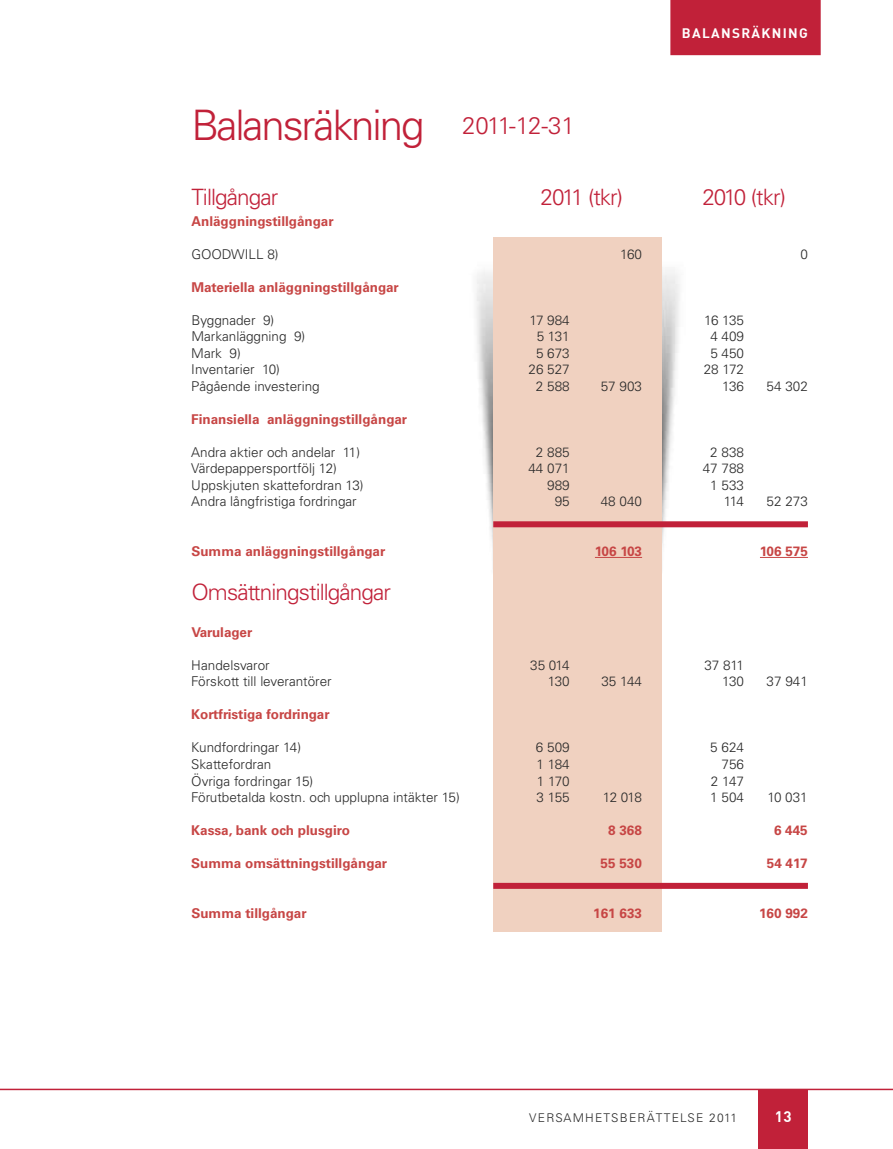
<style>
.page{position:relative;width:893px;height:1149px;background:#fff}
.page>*{position:absolute;margin:0;border:0;box-sizing:border-box;transform-origin:0 0}
.t1{font:300 42px "Univers";letter-spacing:-.05em;color:#c12139}
.t2{font:300 22.5px "Univers";letter-spacing:-.04em;color:#c12139}
.t3{font:700 15px "DIN";color:#fff}
.t4{font:300 13.5px "Univers";color:#292929}
.t5{font:700 13.5px "Univers";color:#c74645}
.t6{font:700 13.5px "DIN";letter-spacing:.1em;color:#fff}
.t7{font:300 12px "Univers";letter-spacing:.1em;color:#292929}
.s1{font-size:24px}
</style>
<div class="page">
<hr style="left:0;top:1088px;width:893px;height:1px;background:#c12139">
<div style="left:758px;top:1089px;width:50px;height:59px;background:#c12139"></div>
<img style="left:476px;top:271px;width:17px;height:289px">
<img style="left:662px;top:269px;width:24px;height:277px">
<div style="left:493px;top:237px;width:169px;height:692px;background:#f0d1c0"></div>
<div style="left:493px;top:521px;width:315px;height:6px;background:#c12139"></div>
<hr style="left:595px;top:557px;width:47px;height:1px;background:#c74645">
<hr style="left:760px;top:557px;width:48px;height:1px;background:#c74645">
<div style="left:493px;top:882px;width:315px;height:6px;background:#c12139"></div>
<div style="left:670px;top:0;width:151px;height:55px;background:#c12139"></div>
<h1 class="t1" style="left:191px;top:99px;width:385px">Balansräkning <span class="s1">2011-12-31</span></h1>
<p class="t6" style="left:682px;top:24px;width:128px">BALANSRÄKNING</p>
<h2 class="t2" style="left:191px;top:183px;width:88px">Tillgångar</h2>
<h2 class="t2" style="left:540px;top:183px;width:84px">2011 (tkr)</h2>
<h2 class="t2" style="left:702px;top:183px;width:85px">2010 (tkr)</h2>
<p class="t5" style="left:191px;top:213px;width:144px">Anläggningstillgångar</p>
<p class="t4" style="left:191px;top:246px;width:89px">GOODWILL 8)</p>
<p class="t4" style="left:620px;top:246px;width:23px">160</p>
<p class="t4" style="left:800px;top:246px;width:9px">0</p>
<p class="t5" style="left:191px;top:279px;width:209px">Materiella anläggningstillgångar</p>
<p class="t4" style="left:191px;top:312px;width:85px">Byggnader 9)</p>
<p class="t4" style="left:529px;top:312px;width:42px">17 984</p>
<p class="t4" style="left:704px;top:312px;width:41px">16 135</p>
<p class="t4" style="left:191px;top:328px;width:116px">Markanläggning 9)</p>
<p class="t4" style="left:537px;top:328px;width:35px">5 131</p>
<p class="t4" style="left:710px;top:328px;width:35px">4 409</p>
<p class="t4" style="left:191px;top:345px;width:51px">Mark 9)</p>
<p class="t4" style="left:536px;top:345px;width:35px">5 673</p>
<p class="t4" style="left:710px;top:345px;width:35px">5 450</p>
<p class="t4" style="left:191px;top:361px;width:90px">Inventarier 10)</p>
<p class="t4" style="left:528px;top:361px;width:43px">26 527</p>
<p class="t4" style="left:704px;top:361px;width:42px">28 172</p>
<p class="t4" style="left:191px;top:378px;width:130px">Pågående investering</p>
<p class="t4" style="left:536px;top:378px;width:35px">2 588</p>
<p class="t4" style="left:601px;top:378px;width:43px">57 903</p>
<p class="t4" style="left:722px;top:378px;width:23px">136</p>
<p class="t4" style="left:767px;top:378px;width:43px">54 302</p>
<p class="t5" style="left:191px;top:411px;width:217px">Finansiella anläggningstillgångar</p>
<p class="t4" style="left:191px;top:444px;width:170px">Andra aktier och andelar 11)</p>
<p class="t4" style="left:536px;top:444px;width:35px">2 885</p>
<p class="t4" style="left:710px;top:444px;width:35px">2 838</p>
<p class="t4" style="left:191px;top:460px;width:147px">Värdepappersportfölj 12)</p>
<p class="t4" style="left:528px;top:460px;width:43px">44 071</p>
<p class="t4" style="left:703px;top:460px;width:43px">47 788</p>
<p class="t4" style="left:191px;top:477px;width:174px">Uppskjuten skattefordran 13)</p>
<p class="t4" style="left:547px;top:477px;width:24px">989</p>
<p class="t4" style="left:710px;top:477px;width:35px">1 533</p>
<p class="t4" style="left:191px;top:493px;width:167px">Andra långfristiga fordringar</p>
<p class="t4" style="left:555px;top:493px;width:17px">95</p>
<p class="t4" style="left:601px;top:493px;width:43px">48 040</p>
<p class="t4" style="left:724px;top:493px;width:22px">114</p>
<p class="t4" style="left:766px;top:493px;width:43px">52 273</p>
<p class="t5" style="left:191px;top:543px;width:196px">Summa anläggningstillgångar</p>
<p class="t5" style="left:595px;top:543px;width:49px">106 103</p>
<p class="t5" style="left:760px;top:543px;width:49px">106 575</p>
<h2 class="t2" style="left:191px;top:578px;width:201px">Omsättningstillgångar</h2>
<p class="t5" style="left:191px;top:624px;width:62px">Varulager</p>
<p class="t4" style="left:191px;top:656px;width:80px">Handelsvaror</p>
<p class="t4" style="left:530px;top:656px;width:41px">35 014</p>
<p class="t4" style="left:704px;top:656px;width:41px">37 811</p>
<p class="t4" style="left:191px;top:673px;width:142px">Förskott till leverantörer</p>
<p class="t4" style="left:548px;top:673px;width:23px">130</p>
<p class="t4" style="left:601px;top:673px;width:42px">35 144</p>
<p class="t4" style="left:722px;top:673px;width:23px">130</p>
<p class="t4" style="left:767px;top:673px;width:43px">37 941</p>
<p class="t5" style="left:191px;top:706px;width:140px">Kortfristiga fordringar</p>
<p class="t4" style="left:191px;top:739px;width:111px">Kundfordringar 14)</p>
<p class="t4" style="left:536px;top:739px;width:35px">6 509</p>
<p class="t4" style="left:710px;top:739px;width:35px">5 624</p>
<p class="t4" style="left:191px;top:755px;width:82px">Skattefordran</p>
<p class="t4" style="left:536px;top:755px;width:35px">1 184</p>
<p class="t4" style="left:721px;top:755px;width:24px">756</p>
<p class="t4" style="left:191px;top:772px;width:124px">Övriga fordringar 15)</p>
<p class="t4" style="left:537px;top:772px;width:34px">1 170</p>
<p class="t4" style="left:711px;top:772px;width:35px">2 147</p>
<p class="t4" style="left:191px;top:788px;width:270px">Förutbetalda kostn. och upplupna intäkter 15)</p>
<p class="t4" style="left:537px;top:788px;width:35px">3 155</p>
<p class="t4" style="left:603px;top:788px;width:41px">12 018</p>
<p class="t4" style="left:710px;top:788px;width:35px">1 504</p>
<p class="t4" style="left:767px;top:788px;width:42px">10 031</p>
<p class="t5" style="left:191px;top:822px;width:160px">Kassa, bank och plusgiro</p>
<p class="t5" style="left:608px;top:822px;width:35px">8 368</p>
<p class="t5" style="left:774px;top:822px;width:35px">6 445</p>
<p class="t5" style="left:191px;top:855px;width:197px">Summa omsättningstillgångar</p>
<p class="t5" style="left:601px;top:855px;width:43px">55 530</p>
<p class="t5" style="left:767px;top:855px;width:42px">54 417</p>
<p class="t5" style="left:191px;top:904px;width:117px">Summa tillgångar</p>
<p class="t5" style="left:593px;top:904px;width:50px">161 633</p>
<p class="t5" style="left:759px;top:904px;width:50px">160 992</p>
<p class="t7" style="left:529px;top:1109px;width:209px">VERSAMHETSBERÄTTELSE 2011</p>
<p class="t3" style="left:775px;top:1106px;width:18px">13</p>
</div>
